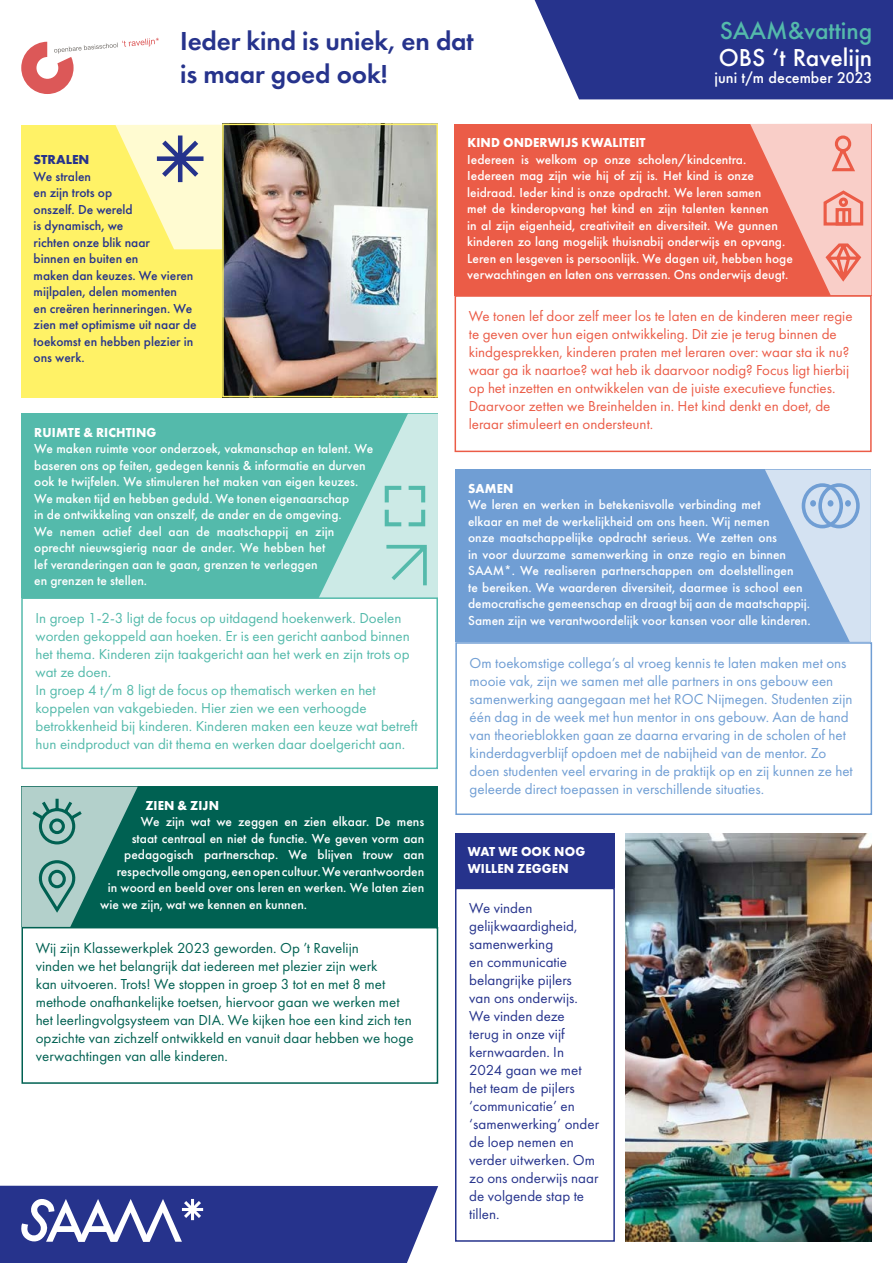
<style>
.page{position:relative;width:893px;height:1263px;background:#fff}
.page>*{position:absolute;margin:0;border:0;box-sizing:border-box;transform-origin:0 0}
.t1{font:600 27px/33px "Futura PT";letter-spacing:-.005em;color:#26338c}
.t2{font:500 22.5px "Futura";color:#fff}
.t3{font:500 22.5px "Futura";color:#54baab}
.t4{font:15px/18px "Futura PT";color:#709ed4}
.t5{font:15px/18px "Futura PT";color:#54baab}
.t6{font:15px/18px "Futura PT";color:#eb5c47}
.t7{font:15px/18px "Futura PT";color:#006152}
.t8{font:15px/18px "Futura PT";color:#26338c}
.t9{font:500 14.25px "Futura";color:#fff}
.t10{font:500 13.5px/16.5px "Futura PT";color:#fff}
.t11{font:500 13.5px/16.5px "Futura PT";color:#26338c}
.t12{font:700 13.5px/16.5px "Futura PT";letter-spacing:.01em;color:#fff;scale:.95 1}
.t13{font:700 13.5px "Futura PT";color:#26338c}
</style>
<div class="page">
<div style="left:455px;top:470px;width:416px;height:172px;background:#709ed4"></div>
<svg style="left:765px;top:470px;width:106px;height:172px"></svg>
<div style="left:845px;top:500px;width:6px;height:7px;background:#709ed4;border-radius:50%"></div>
<div style="left:455px;top:642px;width:417px;height:173px;border:2px solid #709ed4"></div>
<div style="left:455px;top:888px;width:160px;height:354px;border:2px solid #26338c"></div>
<div style="left:455px;top:833px;width:160px;height:55px;background:#26338c"></div>
<div style="left:455px;top:124px;width:417px;height:171px;background:#eb5c47"></div>
<svg style="left:750px;top:124px;width:121px;height:171px"></svg>
<div style="left:455px;top:295px;width:417px;height:157px;border:2px solid #eb5c47"></div>
<div style="left:535px;top:0;width:358px;height:99px;background:#26338c"></div>
<svg style="left:0;top:1186px;width:438px;height:77px"></svg>
<svg style="left:21px;top:38px;width:138px;height:56px"></svg>
<div style="left:22px;top:414px;width:416px;height:184px;background:#54baab"></div>
<svg style="left:319px;top:414px;width:119px;height:183px"></svg>
<div style="left:21px;top:597px;width:417px;height:172px;border:2px solid #54baab"></div>
<div style="left:22px;top:787px;width:416px;height:140px;background:#006152"></div>
<div style="left:22px;top:927px;width:416px;height:157px;border:2px solid #006152"></div>
<svg style="left:22px;top:787px;width:116px;height:140px"></svg>
<img style="left:625px;top:833px;width:247px;height:409px">
<div style="left:21px;top:125px;width:201px;height:272px;background:#fff266"></div>
<svg style="left:115px;top:125px;width:107px;height:124px"></svg>
<img style="left:225px;top:127px;width:210px;height:267px">
<div style="left:222px;top:124px;width:216px;height:273px;border:2px solid #fff266"></div>
<h1 class="t1" style="left:180px;top:24px;width:295px">Ieder kind is uniek, en dat is maar goed ook!</h1>
<h2 class="t3" style="left:720px;top:15px;width:154px">SAAM&amp;vatting</h2>
<h2 class="t2" style="left:719px;top:42px;width:155px">OBS ‘t Ravelijn</h2>
<p class="t9" style="left:715px;top:68px;width:159px">juni t/m december 2023</p>
<p class="t13" style="left:34px;top:151px;width:57px">STRALEN</p>
<p class="t11" style="left:34px;top:168px;width:165px">We stralen<br>en zijn trots op<br>onszelf. De wereld<br>is dynamisch, we<br>richten onze blik naar<br>binnen en buiten en<br>maken dan keuzes. We vieren mijlpalen, delen momenten<br>en creëren herinneringen. We zien met optimisme uit naar de toekomst en hebben plezier in ons werk.</p>
<p class="t12" style="left:34px;top:424px;width:130px">RUIMTE &amp; RICHTING</p>
<p class="t10" style="left:34px;top:441px;width:341px">We maken ruimte voor onderzoek, vakmanschap en talent. We baseren ons op feiten, gedegen kennis &amp; informatie en durven ook te twijfelen. We stimuleren het maken van eigen keuzes.<br>We maken tijd en hebben geduld. We tonen eigenaarschap<br>in de ontwikkeling van onszelf, de ander en de omgeving.<br>We nemen actief deel aan de maatschappij en zijn oprecht nieuwsgierig naar de ander. We hebben het<br>lef veranderingen aan te gaan, grenzen te verleggen<br>en grenzen te stellen.</p>
<p class="t5" style="left:36px;top:609px;width:384px">In groep 1-2-3 ligt de focus op uitdagend hoekenwerk. Doelen worden gekoppeld aan hoeken. Er is een gericht aanbod binnen het thema. Kinderen zijn taakgericht aan het werk en zijn trots op wat ze doen.<br>In groep 4 t/m 8 ligt de focus op thematisch werken en het koppelen van vakgebieden. Hier zien we een verhoogde betrokkenheid bij kinderen. Kinderen maken een keuze wat betreft hun eindproduct van dit thema en werken daar doelgericht aan.</p>
<p class="t12" style="left:145px;top:797px;width:79px">ZIEN &amp; ZIJN</p>
<p class="t10" style="left:141px;top:813px;width:285px">We zijn wat we zeggen en zien elkaar. De mens</p>
<p class="t10" style="left:132px;top:830px;width:294px">staat centraal en niet de functie. We geven vorm aan</p>
<p class="t10" style="left:124px;top:846px;width:302px">pedagogisch partnerschap. We blijven trouw aan</p>
<p class="t10" style="left:117px;top:863px;width:309px">respectvolle omgang, een open cultuur. We verantwoorden</p>
<p class="t10" style="left:108px;top:879px;width:318px">in woord en beeld over ons leren en werken. We laten zien</p>
<p class="t10" style="left:100px;top:896px;width:208px">wie we zijn, wat we kennen en kunnen.</p>
<p class="t7" style="left:36px;top:938px;width:379px">Wij zijn Klassewerkplek 2023 geworden. Op ’t Ravelijn<br>vinden we het belangrijk dat iedereen met plezier zijn werk<br>kan uitvoeren. Trots! We stoppen in groep 3 tot en met 8 met methode onafhankelijke toetsen, hiervoor gaan we werken met het leerlingvolgsysteem van DIA. We kijken hoe een kind zich ten opzichte van zichzelf ontwikkeld en vanuit daar hebben we hoge verwachtingen van alle kinderen.</p>
<p class="t12" style="left:467px;top:134px;width:189px">KIND ONDERWIJS KWALITEIT</p>
<p class="t10" style="left:467px;top:151px;width:327px">Iedereen is welkom op onze scholen/kindcentra.<br>Iedereen mag zijn wie hij of zij is. Het kind is onze leidraad. Ieder kind is onze opdracht. We leren samen<br>met de kinderopvang het kind en zijn talenten kennen<br>in al zijn eigenheid, creativiteit en diversiteit. We gunnen kinderen zo lang mogelijk thuisnabij onderwijs en opvang.<br>Leren en lesgeven is persoonlijk. We dagen uit, hebben hoge verwachtingen en laten ons verrassen. Ons onderwijs deugt.</p>
<p class="t6" style="left:469px;top:307px;width:385px">We tonen lef door zelf meer los te laten en de kinderen meer regie te geven over hun eigen ontwikkeling. Dit zie je terug binnen de kindgesprekken, kinderen praten met leraren over: waar sta ik nu? waar ga ik naartoe? wat heb ik daarvoor nodig? Focus ligt hierbij op het inzetten en ontwikkelen van de juiste executieve functies.<br>Daarvoor zetten we Breinhelden in. Het kind denkt en doet, de leraar stimuleert en ondersteunt.</p>
<p class="t12" style="left:468px;top:480px;width:49px">SAMEN</p>
<p class="t10" style="left:468px;top:496px;width:344px">We leren en werken in betekenisvolle verbinding met<br>elkaar en met de werkelijkheid om ons heen. Wij nemen<br>onze maatschappelijke opdracht serieus. We zetten ons<br>in voor duurzame samenwerking in onze regio en binnen SAAM*. We realiseren partnerschappen om doelstellingen<br>te bereiken. We waarderen diversiteit, daarmee is school een democratische gemeenschap en draagt bij aan de maatschappij.<br>Samen zijn we verantwoordelijk voor kansen voor alle kinderen.</p>
<p class="t4" style="left:470px;top:654px;width:385px">Om toekomstige collega’s al vroeg kennis te laten maken met ons mooie vak, zijn we samen met alle partners in ons gebouw een samenwerking aangegaan met het ROC Nijmegen. Studenten zijn één dag in de week met hun mentor in ons gebouw. Aan de hand van theorieblokken gaan ze daarna ervaring in de scholen of het kinderdagverblijf opdoen met de nabijheid van de mentor. Zo doen studenten veel ervaring in de praktijk op en zij kunnen ze het geleerde direct toepassen in verschillende situaties.</p>
<p class="t12" style="left:468px;top:843px;width:125px">WAT WE OOK NOG<br>WILLEN ZEGGEN</p>
<p class="t8" style="left:469px;top:899px;width:131px">We vinden gelijkwaardigheid, samenwerking<br>en communicatie belangrijke pijlers<br>van ons onderwijs.<br>We vinden deze<br>terug in onze vijf kernwaarden. In<br>2024 gaan we met het team de pijlers ‘communicatie’ en ‘samenwerking’ onder de loep nemen en verder uitwerken. Om zo ons onderwijs naar de volgende stap te tillen.</p>
</div>
